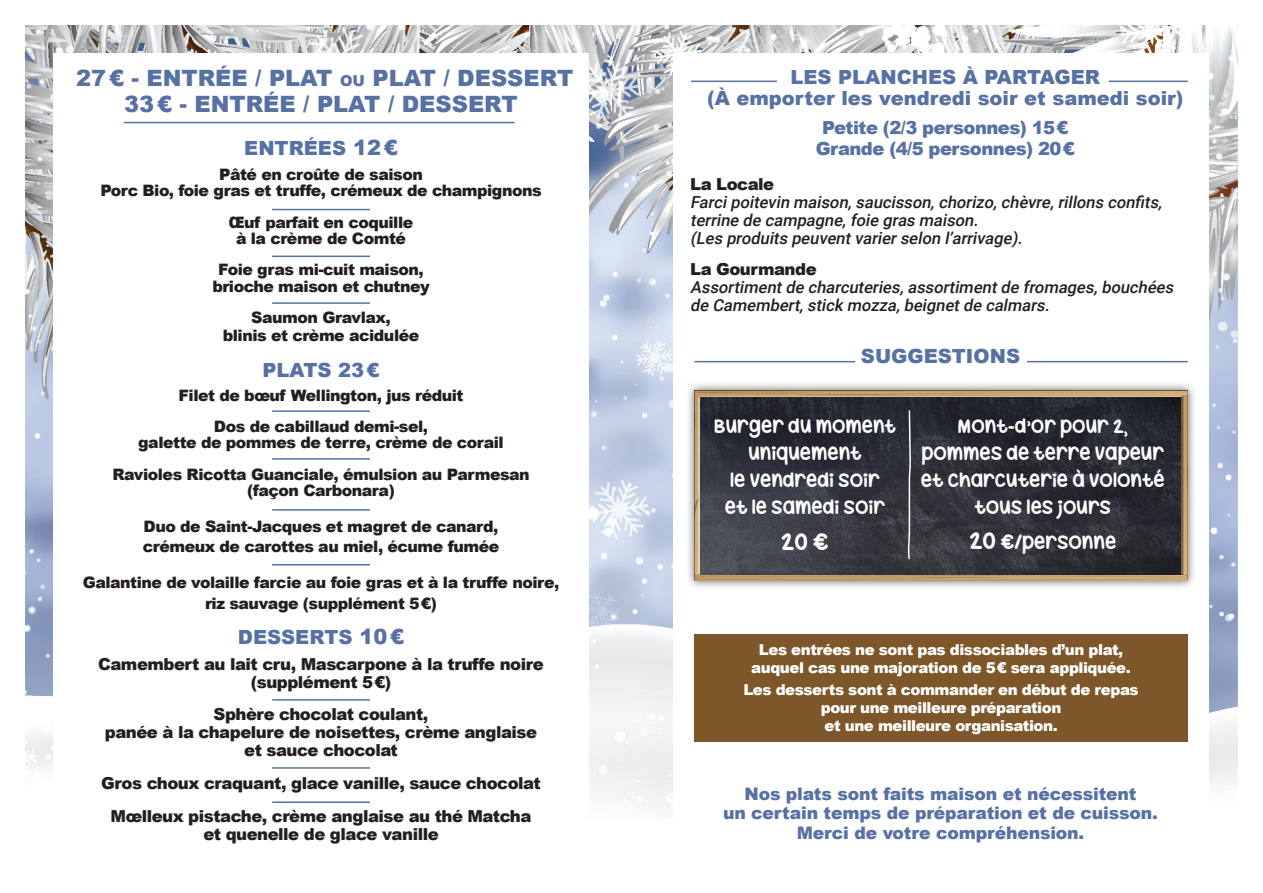
<style>
.page{position:relative;width:1263px;height:893px;background:#fff}
.page>*{position:absolute;margin:0;border:0;box-sizing:border-box;transform-origin:0 0}
.t1{font:24px "Hug Me Tight";color:#fff}
.t2{font:900 22.5px "Arial";color:#5771a3}
.t3{font:19.5px/27px "Hug Me Tight";color:#fff;text-align:center}
.t4{font:900 19.5px "Arial";color:#5771a3}
.t5{font:900 18px "Arial";letter-spacing:-.03em;color:#5771a3}
.t6{font:900 17.25px/19.5px "Arial";letter-spacing:-.01em;color:#5771a3;text-align:center}
.t7{font:900 16.5px/18px "Arial";letter-spacing:-.03em;color:#231f20;text-align:center}
.t8{font:italic 500 16.5px/18px "Roboto";color:#231f20}
.t9{font:900 15.75px/16.5px "Arial";letter-spacing:-.03em;color:#231f20;text-align:center}
.t10{font:900 15px/18px "Arial";letter-spacing:-.03em;color:#fff;text-align:center}
.s1{font-size:15px}
.s2{font-size:21px}
.s3{font-size:24px}
</style>
<div class="page">
<img style="left:778px;top:26px;width:459px;height:384px">
<img style="left:309px;top:26px;width:469px;height:384px">
<img style="left:26px;top:26px;width:283px;height:744px">
<img style="left:1209px;top:410px;width:28px;height:377px">
<img style="left:589px;top:410px;width:84px;height:403px">
<div style="left:673px;top:53px;width:536px;height:787px;background:#fff"></div>
<div style="left:53px;top:53px;width:536px;height:803px;background:#fff"></div>
<hr style="left:272px;top:209px;width:98px;height:1px;background:#5771a3">
<hr style="left:124px;top:122px;width:390px;height:1px;background:#5771a3">
<hr style="left:691px;top:81px;width:86px;height:1px;background:#5771a3">
<hr style="left:1109px;top:81px;width:79px;height:1px;background:#5771a3">
<hr style="left:272px;top:256px;width:98px;height:1px;background:#5771a3">
<hr style="left:272px;top:302px;width:98px;height:2px;background:#5771a3">
<hr style="left:272px;top:410px;width:98px;height:2px;background:#5771a3">
<hr style="left:272px;top:458px;width:98px;height:2px;background:#5771a3">
<hr style="left:272px;top:509px;width:98px;height:2px;background:#5771a3">
<hr style="left:272px;top:564px;width:98px;height:1px;background:#5771a3">
<hr style="left:272px;top:699px;width:98px;height:2px;background:#5771a3">
<hr style="left:272px;top:767px;width:98px;height:2px;background:#5771a3">
<hr style="left:272px;top:801px;width:98px;height:2px;background:#5771a3">
<div style="left:685px;top:381px;width:512px;height:209px;background:#231f20;opacity:.7"></div>
<svg style="left:694px;top:360px;width:494px;height:221px"></svg>
<div style="left:694px;top:634px;width:494px;height:107px;background:#7d5629"></div>
<p class="t2" style="left:76px;top:62px;width:499px">27€ - ENTRÉE / PLAT <span class="s1">OU</span> PLAT / DESSERT</p>
<p class="t2" style="left:124px;top:87px;width:395px">33€ - ENTRÉE / PLAT / DESSERT</p>
<p class="t4" style="left:244px;top:133px;width:155px">ENTRÉES <span class="s2">12€</span></p>
<p class="t9" style="left:219px;top:165px;width:205px">Pâté en croûte de saison</p>
<p class="t9" style="left:100px;top:182px;width:443px">Porc Bio, foie gras et truffe, crémeux de champignons</p>
<p class="t9" style="left:229px;top:213px;width:186px">Œuf parfait en coquille</p>
<p class="t9" style="left:236px;top:230px;width:172px">à la crème de Comté</p>
<p class="t9" style="left:218px;top:261px;width:207px">Foie gras mi-cuit maison,</p>
<p class="t9" style="left:212px;top:277px;width:219px">brioche maison et chutney</p>
<p class="t9" style="left:251px;top:309px;width:141px">Saumon Gravlax,</p>
<p class="t9" style="left:223px;top:327px;width:198px">blinis et crème acidulée</p>
<p class="t4" style="left:263px;top:356px;width:119px">PLATS 23€</p>
<p class="t9" style="left:179px;top:386px;width:286px">Filet de bœuf Wellington, jus réduit</p>
<p class="t9" style="left:138px;top:417px;width:367px">Dos de cabillaud demi-sel,<br>galette de pommes de terre, crème de corail</p>
<p class="t9" style="left:112px;top:465px;width:419px">Ravioles Ricotta Guanciale, émulsion au Parmesan</p>
<p class="t9" style="left:247px;top:482px;width:149px">(façon Carbonara)</p>
<p class="t9" style="left:144px;top:517px;width:356px">Duo de Saint-Jacques et magret de canard,</p>
<p class="t9" style="left:143px;top:538px;width:358px">crémeux de carottes au miel, écume fumée</p>
<p class="t9" style="left:83px;top:573px;width:478px">Galantine de volaille farcie au foie gras et à la truffe noire,</p>
<p class="t9" style="left:205px;top:594px;width:233px">riz sauvage (supplément 5€)</p>
<p class="t4" style="left:238px;top:623px;width:168px">DESSERTS <span class="s2">10€</span></p>
<p class="t7" style="left:98px;top:654px;width:447px">Camembert au lait cru, Mascarpone à la truffe noire</p>
<p class="t7" style="left:251px;top:672px;width:142px">(supplément 5€)</p>
<p class="t7" style="left:105px;top:705px;width:434px">Sphère chocolat coulant,<br>panée à la chapelure de noisettes, crème anglaise</p>
<p class="t7" style="left:244px;top:741px;width:155px">et sauce chocolat</p>
<p class="t7" style="left:101px;top:774px;width:441px">Gros choux craquant, glace vanille, sauce chocolat</p>
<p class="t7" style="left:111px;top:806px;width:422px">Mœlleux pistache, crème anglaise au thé Matcha</p>
<p class="t7" style="left:203px;top:824px;width:237px">et quenelle de glace vanille</p>
<p class="t4" style="left:790px;top:63px;width:311px">LES PLANCHES À PARTAGER</p>
<p class="t4" style="left:707px;top:84px;width:478px">(À emporter les vendredi soir et samedi soir)</p>
<p class="t5" style="left:822px;top:114px;width:248px">Petite (2/3 personnes) 15€</p>
<p class="t5" style="left:816px;top:135px;width:261px">Grande (4/5 personnes) 20€</p>
<p class="t7" style="left:690px;top:175px;width:86px">La Locale</p>
<p class="t8" style="left:690px;top:193px;width:477px">Farcipoitevin maison,saucisson,chorizo,chèvre,rillons confits, terrine de campagne,foie gras maison.<br>(Les produits peuventvarierselon l’arrivage).</p>
<p class="t7" style="left:690px;top:259px;width:128px">La Gourmande</p>
<p class="t8" style="left:690px;top:277px;width:488px">Assortimentde charcuteries,assortimentde fromages,bouchées de Camembert,stick mozza,beignetde calmars.</p>
<p class="t4" style="left:861px;top:342px;width:161px">SUGGESTIONS</p>
<p class="t3" style="left:714px;top:412px;width:184px">BURGER DU MOMENT</p>
<p class="t3" style="left:725px;top:439px;width:162px">UNIQUEMENT<br>LE VENDREDI SOIR<br>ET LE SAMEDI SOIR</p>
<p class="t1" style="left:781px;top:526px;width:49px">20 €</p>
<p class="t3" style="left:958px;top:412px;width:172px">MONT-D’OR POUR 2,</p>
<p class="t3" style="left:921px;top:439px;width:244px">POMMES DE TERRE VAPEUR</p>
<p class="t3" style="left:921px;top:466px;width:245px">ET CHARCUTERIE À VOLONTÉ</p>
<p class="t3" style="left:974px;top:493px;width:138px">TOUS LES JOURS</p>
<p class="t3" style="left:969px;top:529px;width:148px"><span class="s3">20</span> <span class="s2">€/</span>PERSONNE</p>
<p class="t10" style="left:751px;top:640px;width:381px">Les entrées ne sont pas dissociables d’un plat, auquel cas une majoration de 5€ sera appliquée.</p>
<p class="t10" style="left:743px;top:680px;width:397px">Les desserts sont à commander en début de repas pour une meilleure préparation<br>et une meilleure organisation.</p>
<p class="t6" style="left:723px;top:783px;width:436px">Nos plats sont faits maison et nécessitent<br>un certain temps de préparation et de cuisson.<br>Merci de votre compréhension.</p>
</div>
